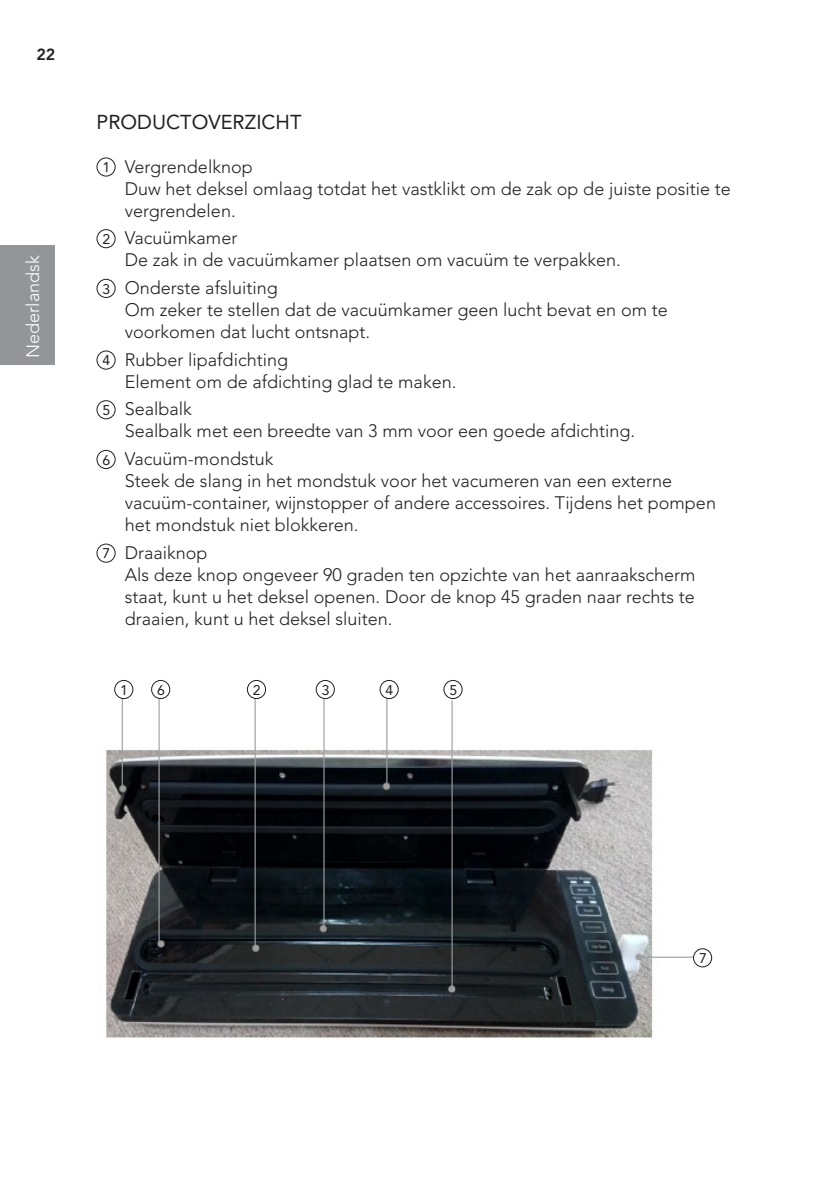
<style>
.page{position:relative;width:823px;height:1191px;background:#fff}
.page>*{position:absolute;margin:0;border:0;box-sizing:border-box;transform-origin:0 0}
.t1{font:20px "Avenir LT Pro";color:#231f20}
.t2{font:300 18px/22px "Avenir LT Pro";color:#231f20}
.t3{font:300 18px "Avenir LT Pro";color:#fff}
.t4{font:800 16px "Avenir LT Pro";color:#231f20}
.t5{font:14px "Avenir LT Pro";color:#231f20}
.s1{font-weight:400;font-size:14px}
</style>
<div class="page">
<div style="left:0;top:245px;width:55px;height:120px;background:#939598"></div>
<div style="left:96px;top:157px;width:20px;height:20px;border:1px solid #231f20;border-radius:50%"></div>
<div style="left:96px;top:229px;width:20px;height:19px;border:1px solid #231f20;border-radius:50%"></div>
<div style="left:96px;top:279px;width:20px;height:19px;border:1px solid #231f20;border-radius:50%"></div>
<div style="left:96px;top:350px;width:20px;height:20px;border:1px solid #231f20;border-radius:50%"></div>
<div style="left:96px;top:400px;width:20px;height:19px;border:1px solid #231f20;border-radius:50%"></div>
<div style="left:96px;top:450px;width:20px;height:19px;border:1px solid #231f20;border-radius:50%"></div>
<div style="left:96px;top:543px;width:20px;height:20px;border:1px solid #231f20;border-radius:50%"></div>
<img style="left:106px;top:679px;width:607px;height:359px">
<div style="left:115px;top:680px;width:18px;height:18px;background:#fff;border-radius:50%"></div>
<div style="left:114px;top:680px;width:19px;height:19px;border:1px solid #231f20;border-radius:50%"></div>
<div style="left:151px;top:680px;width:19px;height:18px;background:#fff;border-radius:50%"></div>
<div style="left:151px;top:680px;width:19px;height:19px;border:1px solid #231f20;border-radius:50%"></div>
<div style="left:247px;top:680px;width:18px;height:18px;background:#fff;border-radius:50%"></div>
<div style="left:247px;top:680px;width:19px;height:19px;border:1px solid #231f20;border-radius:50%"></div>
<div style="left:316px;top:680px;width:18px;height:18px;background:#fff;border-radius:50%"></div>
<div style="left:315px;top:680px;width:19px;height:19px;border:1px solid #231f20;border-radius:50%"></div>
<div style="left:380px;top:680px;width:18px;height:18px;background:#fff;border-radius:50%"></div>
<div style="left:379px;top:680px;width:19px;height:19px;border:1px solid #231f20;border-radius:50%"></div>
<div style="left:443px;top:680px;width:19px;height:18px;background:#fff;border-radius:50%"></div>
<div style="left:443px;top:680px;width:19px;height:19px;border:1px solid #231f20;border-radius:50%"></div>
<div style="left:693px;top:948px;width:18px;height:19px;background:#fff;border-radius:50%"></div>
<div style="left:692px;top:948px;width:19px;height:19px;border:1px solid #231f20;border-radius:50%"></div>
<p class="t4" style="left:36px;top:44px;width:20px">22</p>
<p class="t3" style="left:22px;top:357px;width:104px;rotate:-90deg">Nederlandsk</p>
<p class="t1" style="left:96px;top:109px;width:206px">PRODUCTOVERZICHT</p>
<p class="t2" style="left:125px;top:155px;width:607px;text-indent:-22px"><span class="s1">1</span> Vergrendelknop<br>Duw het deksel omlaag totdat het vastklikt om de zak op de juiste positie te vergrendelen.</p>
<p class="t2" style="left:125px;top:227px;width:497px;text-indent:-22px"><span class="s1">2</span> Vacuümkamer<br>De zak in de vacuümkamer plaatsen om vacuüm te verpakken.</p>
<p class="t2" style="left:125px;top:277px;width:544px;text-indent:-22px"><span class="s1">3</span> Onderste afsluiting<br>Om zeker te stellen dat de vacuümkamer geen lucht bevat en om te voorkomen dat lucht ontsnapt.</p>
<p class="t2" style="left:125px;top:348px;width:333px;text-indent:-22px"><span class="s1">4</span> Rubber lipafdichting<br>Element om de afdichting glad te maken.</p>
<p class="t2" style="left:125px;top:398px;width:511px;text-indent:-22px"><span class="s1">5</span> Sealbalk<br>Sealbalk met een breedte van 3 mm voor een goede afdichting.</p>
<p class="t2" style="left:125px;top:448px;width:592px;text-indent:-22px"><span class="s1">6</span> Vacuüm-mondstuk<br>Steek de slang in het mondstuk voor het vacumeren van een externe vacuüm-container, wijnstopper of andere accessoires. Tijdens het pompen het mondstuk niet blokkeren.</p>
<p class="t2" style="left:125px;top:541px;width:572px;text-indent:-22px"><span class="s1">7</span> Draaiknop<br>Als deze knop ongeveer 90 graden ten opzichte van het aanraakscherm staat, kunt u het deksel openen. Door de knop 45 graden naar rechts te draaien, kunt u het deksel sluiten.</p>
<p class="t5" style="left:120px;top:681px;width:9px">1</p>
<p class="t5" style="left:157px;top:681px;width:9px">6</p>
<p class="t5" style="left:253px;top:681px;width:9px">2</p>
<p class="t5" style="left:321px;top:681px;width:9px">3</p>
<p class="t5" style="left:385px;top:681px;width:9px">4</p>
<p class="t5" style="left:449px;top:681px;width:9px">5</p>
<p class="t5" style="left:698px;top:949px;width:9px">7</p>
</div>
